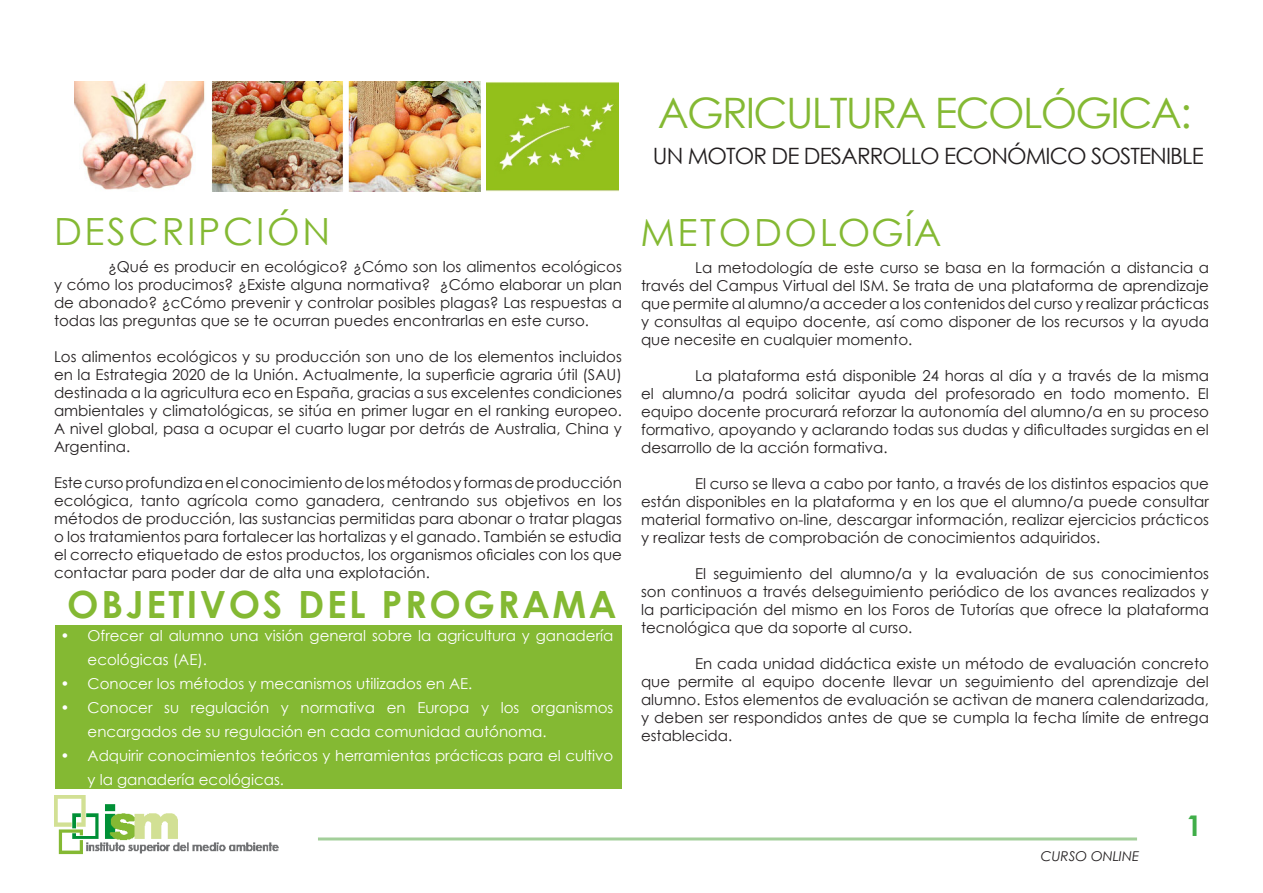
<style>
.page{position:relative;width:1263px;height:893px;background:#fff}
.page>*{position:absolute;margin:0;border:0;box-sizing:border-box;transform-origin:0 0}
.t1{font:42px "Century Gothic";letter-spacing:-.04em;color:#84b933}
.t2{font:37.5px "Century Gothic";letter-spacing:.07em;color:#84b933}
.t3{font:700 37.5px "Century Gothic";letter-spacing:.07em;color:#84b933}
.t4{font:700 28.5px "Century Gothic";color:#40ae49}
.t5{font:22.5px "Century Gothic";letter-spacing:-.04em;color:#231f20}
.t6{font:15px/18px "Century Gothic";color:#231f20;text-align:justify}
.t7{font:15px/24px "Century Gothic";color:#fff}
.t8{font:italic 13.5px "Century Gothic";color:#231f20}
</style>
<div class="page">
<img style="left:54px;top:795px;width:225px;height:60px">
<hr style="left:318px;top:837px;width:819px;height:3px;background:#a3cf9a">
<img style="left:74px;top:82px;width:413px;height:109px">
<img style="left:487px;top:82px;width:132px;height:109px">
<div style="left:55px;top:625px;width:566px;height:164px;background:#84b933"></div>
<p class="t2" style="left:54px;top:205px;width:278px">DESCRIPCIÓN</p>
<p class="t6" style="left:54px;top:257px;width:569px;text-indent:54px">¿Qué es producir en ecológico? ¿Cómo son los alimentos ecológicos y cómo los producimos? ¿Existe alguna normativa? ¿Cómo elaborar un plan de abonado? ¿cCómo prevenir y controlar posibles plagas? Las respuestas a todas las preguntas que se te ocurran puedes encontrarlas en este curso.</p>
<p class="t6" style="left:54px;top:347px;width:569px">Los alimentos ecológicos y su producción son uno de los elementos incluidos en la Estrategia 2020 de la Unión. Actualmente, la superficie agraria útil (SAU) destinada a la agricultura eco en España, gracias a sus excelentes condiciones ambientales y climatológicas, se sitúa en primer lugar en el ranking europeo.<br>A nivel global, pasa a ocupar el cuarto lugar por detrás de Australia, China y Argentina.</p>
<p class="t6" style="left:54px;top:473px;width:569px">Este curso profundiza en el conocimiento de los métodos y formas de producción ecológica, tanto agrícola como ganadera, centrando sus objetivos en los métodos de producción, las sustancias permitidas para abonar o tratar plagas o los tratamientos para fortalecer las hortalizas y el ganado. También se estudia el correcto etiquetado de estos productos, los organismos oficiales con los que contactar para poder dar de alta una explotación.</p>
<p class="t3" style="left:67px;top:576px;width:551px">OBJETIVOS DEL PROGRAMA</p>
<p class="t7" style="left:88px;top:623px;width:527px;text-indent:-27px">• Ofrecer al alumno una visión general sobre la agricultura y ganadería ecológicas (AE).</p>
<p class="t7" style="left:61px;top:671px;width:413px">• Conocer los métodos y mecanismos utilizados en AE.</p>
<p class="t7" style="left:88px;top:695px;width:527px;text-indent:-27px">• Conocer su regulación y normativa en Europa y los organismos encargados de su regulación en cada comunidad autónoma.</p>
<p class="t7" style="left:88px;top:743px;width:527px;text-indent:-27px">• Adquirir conocimientos teóricos y herramientas prácticas para el cultivo y la ganadería ecológicas.</p>
<h1 class="t1" style="left:658px;top:84px;width:536px">AGRICULTURA ECOLÓGICA:</h1>
<h3 class="t5" style="left:653px;top:140px;width:552px">UN MOTOR DE DESARROLLO ECONÓMICO SOSTENIBLE</h3>
<p class="t2" style="left:640px;top:206px;width:303px">METODOLOGÍA</p>
<p class="t6" style="left:641px;top:258px;width:569px;text-indent:54px">La metodología de este curso se basa en la formación a distancia a través del Campus Virtual del ISM. Se trata de una plataforma de aprendizaje que permite al alumno/a acceder a los contenidos del curso y realizar prácticas y consultas al equipo docente, así como disponer de los recursos y la ayuda que necesite en cualquier momento.</p>
<p class="t6" style="left:641px;top:366px;width:569px;text-indent:54px">La plataforma está disponible 24 horas al día y a través de la misma el alumno/a podrá solicitar ayuda del profesorado en todo momento. El equipo docente procurará reforzar la autonomía del alumno/a en su proceso formativo, apoyando y aclarando todas sus dudas y dificultades surgidas en el desarrollo de la acción formativa.</p>
<p class="t6" style="left:641px;top:474px;width:569px;text-indent:54px">El curso se lleva a cabo por tanto, a través de los distintos espacios que están disponibles en la plataforma y en los que el alumno/a puede consultar material formativo on-line, descargar información, realizar ejercicios prácticos y realizar tests de comprobación de conocimientos adquiridos.</p>
<p class="t6" style="left:641px;top:564px;width:569px;text-indent:54px">El seguimiento del alumno/a y la evaluación de sus conocimientos son continuos a través delseguimiento periódico de los avances realizados y la participación del mismo en los Foros de Tutorías que ofrece la plataforma tecnológica que da soporte al curso.</p>
<p class="t6" style="left:641px;top:654px;width:569px;text-indent:54px">En cada unidad didáctica existe un método de evaluación concreto que permite al equipo docente llevar un seguimiento del aprendizaje del alumno. Estos elementos de evaluación se activan de manera calendarizada, y deben ser respondidos antes de que se cumpla la fecha límite de entrega establecida.</p>
<p class="t8" style="left:1041px;top:846px;width:100px">CURSO ONLINE</p>
<h3 class="t4" style="left:1186px;top:804px;width:17px">1</h3>
</div>
